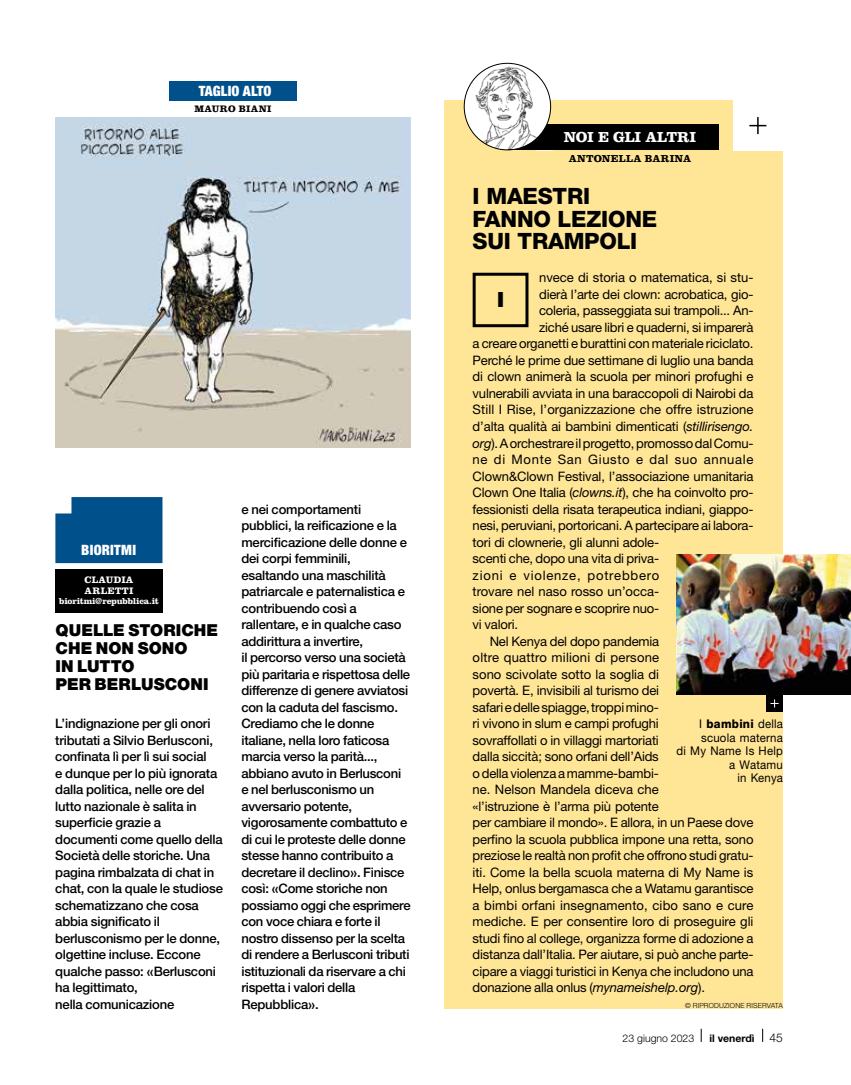
<style>
.page{position:relative;width:851px;height:1085px;background:#fff}
.page>*{position:absolute;margin:0;border:0;box-sizing:border-box;transform-origin:0 0}
.t1{font:800 22.5px/22.5px "Helvetica Neue LT Std";letter-spacing:-.01em;color:#000}
.t2{font:900 21px "Helvetica Neue LT Std";color:#000}
.t3{font:900 16.5px/18px "Helvetica Neue LT Std";color:#000}
.t4{font:700 15px "Clarendon LT Std";letter-spacing:-.01em;color:#fff}
.t5{font:900 condensed 14.25px "Helvetica Neue LT Std";letter-spacing:.01em;color:#fff}
.t6{font:13.05px "Helvetica Neue LT Std";letter-spacing:-.015em;color:#000}
.t7{font:500 13.05px/16.5px "Helvetica Neue LT Std";letter-spacing:-.015em;color:#000}
.t8{font:13.05px "Helvetica Neue LT Std";letter-spacing:.005em;color:#000}
.t9{font:13.05px "Helvetica Neue LT Std";letter-spacing:.01em;color:#000}
.t10{font:13.05px "Helvetica Neue LT Std";letter-spacing:.05em;color:#000}
.t11{font:13.05px "Helvetica Neue LT Std";letter-spacing:.015em;color:#000}
.t12{font:13.05px "Helvetica Neue LT Std";letter-spacing:.06em;color:#000}
.t13{font:12px/13.5px "Helvetica Neue LT Std";letter-spacing:.02em;color:#000;text-align:right;scale:.95 1}
.t14{font:300 12px "Helvetica Neue LT Std";color:#000}
.t15{font:700 10.5px "Clarendon LT Std";letter-spacing:.02em;color:#000}
.t16{font:300 10.5px "Helvetica Neue LT Std";color:#000}
.t17{font:700 10.5px "Helvetica Neue LT Std";color:#000}
.t18{font:700 9.75px/10.5px "Clarendon LT Std";letter-spacing:.02em;color:#fff}
.t19{font:700 9.75px "Clarendon LT Std";letter-spacing:.03em;color:#000}
.t20{font:700 9px "Clarendon LT Std";letter-spacing:-.03em;color:#fff}
.t21{font:300 7.05px "Helvetica Neue LT Std";letter-spacing:.02em;color:#000}
.s1{font-family:"Egyptienne FLT Std";font-weight:700}
.s2{font-style:italic}
.s3{font-weight:800}
</style>
<div class="page">
<div style="left:444px;top:101px;width:338px;height:907px;background:#ffe596"></div>
<div style="left:732px;top:98px;width:53px;height:53px;background:#fff"></div>
<div style="left:536px;top:134px;width:16px;height:17px;background:#fff5d8"></div>
<svg style="left:749px;top:117px;width:17px;height:17px"></svg>
<div style="left:508px;top:124px;width:211px;height:26px;background:#000"></div>
<img style="left:464px;top:63px;width:86px;height:86px">
<svg style="left:700px;top:1028px;width:1px;height:13px"></svg>
<svg style="left:762px;top:1028px;width:1px;height:13px"></svg>
<div style="left:472px;top:273px;width:56px;height:54px;border:3px solid #000"></div>
<img style="left:676px;top:554px;width:174px;height:140px">
<div style="left:766px;top:695px;width:16px;height:16px;background:#000"></div>
<svg style="left:770px;top:699px;width:8px;height:8px"></svg>
<div style="left:55px;top:568px;width:107px;height:44px;background:#000"></div>
<div style="left:55px;top:497px;width:107px;height:66px;background:#00508c"></div>
<img style="left:55px;top:117px;width:355px;height:330px">
<div style="left:169px;top:82px;width:128px;height:19px;background:#00508c"></div>
<p class="t5" style="left:199px;top:82px;width:74px">TAGLIO ALTO</p>
<p class="t19" style="left:194px;top:103px;width:79px">MAURO BIANI</p>
<p class="t5" style="left:81px;top:541px;width:56px">BIORITMI</p>
<p class="t18" style="left:85px;top:574px;width:50px">CLAUDIA<br>ARLETTI</p>
<p class="t20" style="left:59px;top:595px;width:101px">bioritmi@repubblica.it</p>
<p class="t3" style="left:55px;top:620px;width:164px">QUELLE STORICHE<br>CHE NON SONO<br>IN LUTTO<br>PER BERLUSCONI</p>
<p class="t7" style="left:55px;top:715px;width:169px">L’indignazione per gli onori tributati a Silvio Berlusconi, confinata lì per lì sui social<br>e dunque per lo più ignorata dalla politica, nelle ore del lutto nazionale è salita in superficie grazie a documenti come quello della<br>Società delle storiche. Una pagina rimbalzata di chat in chat, con la quale le studiose schematizzano che cosa abbia significato il berlusconismo per le donne, olgettine incluse. Eccone qualche passo: <span class="s1">«</span>Berlusconi ha legittimato,<br>nella comunicazione</p>
<p class="t7" style="left:241px;top:500px;width:171px">e nei comportamenti pubblici, la reificazione e la mercificazione delle donne e dei corpi femminili, esaltando una maschilità patriarcale e paternalistica e contribuendo così a rallentare, e in qualche caso addirittura a invertire,<br>il percorso verso una società più paritaria e rispettosa delle differenze di genere avviatosi con la caduta del fascismo.<br>Crediamo che le donne italiane, nella loro faticosa marcia verso la parità..., abbiano avuto in Berlusconi e nel berlusconismo un avversario potente, vigorosamente combattuto e di cui le proteste delle donne stesse hanno contribuito a decretare il declino<span class="s1">»</span>. Finisce così: <span class="s1">«</span>Come storiche non possiamo oggi che esprimere con voce chiara e forte il nostro dissenso per la scelta di rendere a Berlusconi tributi istituzionali da riservare a chi rispetta i valori della<br>Repubblica<span class="s1">»</span>.</p>
<p class="t4" style="left:563px;top:128px;width:134px">NOI E GLI ALTRI</p>
<p class="t15" style="left:568px;top:152px;width:124px">ANTONELLA BARINA</p>
<h1 class="t1" style="left:472px;top:185px;width:186px">I MAESTRI<br>FANNO LEZIONE<br>SUI TRAMPOLI</h1>
<p class="t6" style="left:539px;top:270px;width:216px">nvece di storia o matematica, si stu-</p>
<p class="t6" style="left:539px;top:286px;width:216px">dierà l’arte dei clown: acrobatica, gio-</p>
<p class="t6" style="left:539px;top:303px;width:216px">coleria, passeggiata sui trampoli... An-</p>
<p class="t6" style="left:539px;top:319px;width:216px">ziché usare libri e quaderni, si imparerà</p>
<p class="t6" style="left:472px;top:336px;width:282px">a creare organetti e burattini con materiale riciclato.</p>
<p class="t6" style="left:472px;top:352px;width:282px">Perché le prime due settimane di luglio una banda</p>
<p class="t6" style="left:472px;top:369px;width:282px">di clown animerà la scuola per minori profughi e</p>
<p class="t6" style="left:472px;top:385px;width:282px">vulnerabili avviata in una baraccopoli di Nairobi da</p>
<p class="t8" style="left:472px;top:402px;width:282px">Still I Rise, l’organizzazione che offre istruzione</p>
<p class="t6" style="left:472px;top:418px;width:282px">d’alta qualità ai bambini dimenticati (<span class="s2">stillirisengo.</span></p>
<p class="t6" style="left:472px;top:435px;width:282px"><span class="s2">org</span>). A orchestrare il progetto, promosso dal Comu-</p>
<p class="t10" style="left:472px;top:451px;width:282px">ne di Monte San Giusto e dal suo annuale</p>
<p class="t6" style="left:472px;top:468px;width:282px">Clown&amp;Clown Festival, l’associazione umanitaria</p>
<p class="t6" style="left:472px;top:484px;width:282px">Clown One Italia (<span class="s2">clowns.it</span>), che ha coinvolto pro-</p>
<p class="t6" style="left:472px;top:501px;width:282px">fessionisti della risata terapeutica indiani, giappo-</p>
<p class="t6" style="left:472px;top:517px;width:282px">nesi, peruviani, portoricani. A partecipare ai labora-</p>
<p class="t6" style="left:472px;top:534px;width:188px">tori di clownerie, gli alunni adole-</p>
<p class="t6" style="left:472px;top:550px;width:188px">scenti che, dopo una vita di priva-</p>
<p class="t12" style="left:472px;top:567px;width:188px">zioni e violenze, potrebbero</p>
<p class="t6" style="left:472px;top:583px;width:188px">trovare nel naso rosso un’occa-</p>
<p class="t6" style="left:472px;top:600px;width:188px">sione per sognare e scoprire nuo-</p>
<p class="t6" style="left:472px;top:616px;width:47px">vi valori.</p>
<p class="t6" style="left:489px;top:633px;width:171px">Nel Kenya del dopo pandemia</p>
<p class="t11" style="left:472px;top:649px;width:188px">oltre quattro milioni di persone</p>
<p class="t6" style="left:472px;top:666px;width:188px">sono scivolate sotto la soglia di</p>
<p class="t6" style="left:472px;top:682px;width:188px">povertà. E, invisibili al turismo dei</p>
<p class="t6" style="left:472px;top:699px;width:188px">safari e delle spiagge, troppi mino-</p>
<p class="t6" style="left:472px;top:715px;width:188px">ri vivono in slum e campi profughi</p>
<p class="t6" style="left:472px;top:732px;width:188px">sovraffollati o in villaggi martoriati</p>
<p class="t6" style="left:472px;top:748px;width:188px">dalla siccità; sono orfani dell’Aids</p>
<p class="t6" style="left:472px;top:765px;width:188px">o della violenza a mamme-bambi-</p>
<p class="t6" style="left:472px;top:781px;width:188px">ne. Nelson Mandela diceva che</p>
<p class="t6" style="left:472px;top:798px;width:188px">«l’istruzione è l’arma più potente</p>
<p class="t6" style="left:472px;top:814px;width:282px">per cambiare il mondo». E allora, in un Paese dove</p>
<p class="t6" style="left:472px;top:831px;width:282px">perfino la scuola pubblica impone una retta, sono</p>
<p class="t6" style="left:472px;top:847px;width:282px">preziose le realtà non profit che offrono studi gratu-</p>
<p class="t6" style="left:472px;top:864px;width:282px">iti. Come la bella scuola materna di My Name is</p>
<p class="t6" style="left:472px;top:880px;width:282px">Help, onlus bergamasca che a Watamu garantisce</p>
<p class="t9" style="left:472px;top:897px;width:282px">a bimbi orfani insegnamento, cibo sano e cure</p>
<p class="t6" style="left:472px;top:913px;width:282px">mediche. E per consentire loro di proseguire gli</p>
<p class="t6" style="left:472px;top:930px;width:282px">studi fino al college, organizza forme di adozione a</p>
<p class="t6" style="left:472px;top:946px;width:282px">distanza dall’Italia. Per aiutare, si può anche parte-</p>
<p class="t6" style="left:472px;top:963px;width:282px">cipare a viaggi turistici in Kenya che includono una</p>
<p class="t6" style="left:472px;top:979px;width:234px">donazione alla onlus (<span class="s2">mynameishelp.org</span>).</p>
<h2 class="t2" style="left:497px;top:287px;width:8px">I</h2>
<p class="t13" style="left:676px;top:716px;width:113px">I <span class="s3">bambini</span> della scuola materna<br>di My Name Is Help a Watamu<br>in Kenya</p>
<p class="t21" style="left:685px;top:1000px;width:99px">© RIPRODUZIONE RISERVATA</p>
<p class="t16" style="left:622px;top:1031px;width:73px">23 giugno 2023</p>
<p class="t17" style="left:709px;top:1031px;width:47px">il venerdì</p>
<p class="t14" style="left:769px;top:1030px;width:15px">45</p>
</div>
